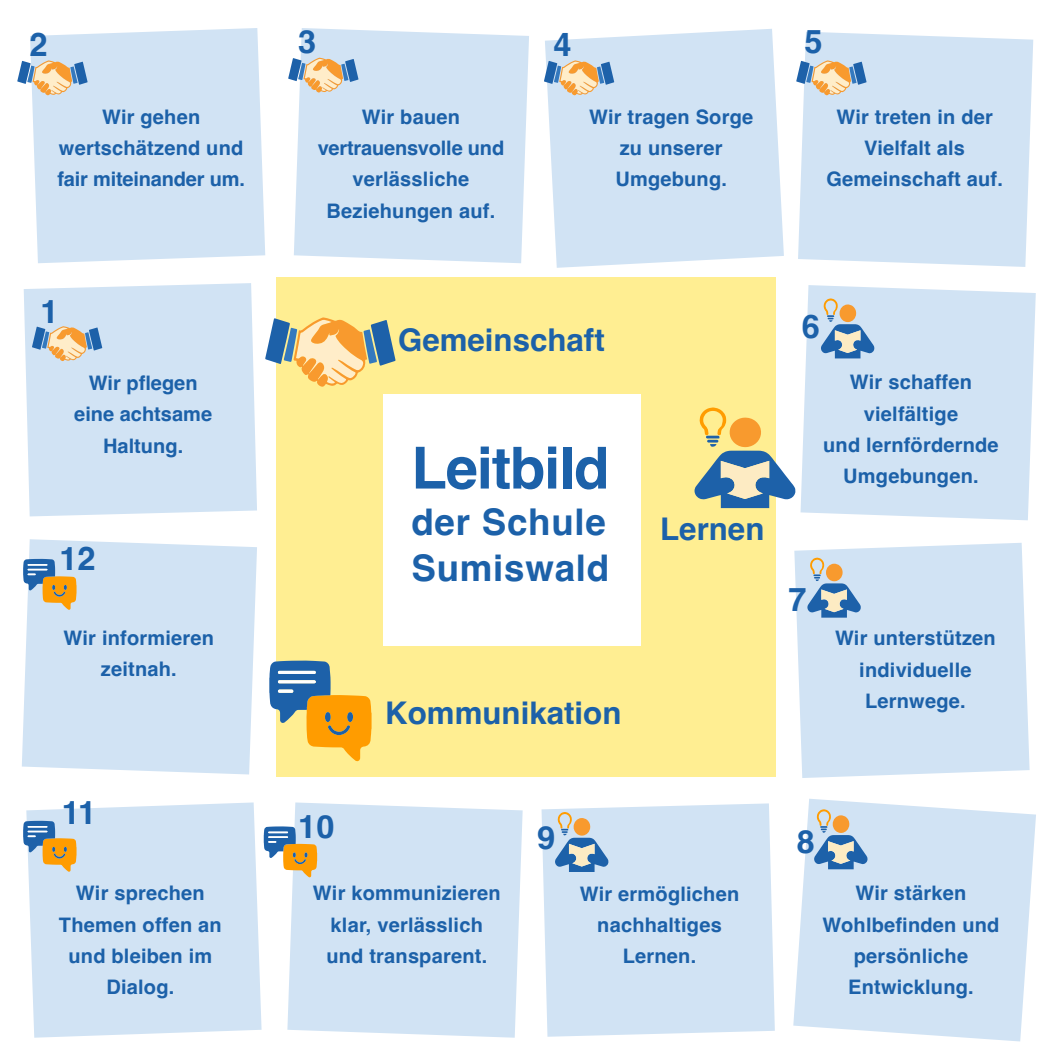
<style>
.page{position:relative;width:1053px;height:1053px;background:#fff}
.page>*{position:absolute;margin:0;border:0;box-sizing:border-box;transform-origin:0 0}
.t1{font:700 58px "Helvetica";letter-spacing:-.02em;color:#1c61a9}
.t2{font:700 36.75px "Helvetica";letter-spacing:.02em;color:#1c61a9}
.t3{font:700 32.5px "Helvetica";color:#1c61a9}
.t4{font:700 31.25px "Helvetica";color:#1c61a9}
.t5{font:700 20px/31.2px "Helvetica";letter-spacing:.01em;color:#1c61a9;text-align:center}
.t6{font:700 20px/31.2px "Helvetica";letter-spacing:-.01em;color:#1c61a9;text-align:center}
</style>
<div class="page">
<div style="left:276px;top:276px;width:500px;height:500px;background:#ffee92"></div>
<div style="left:383px;top:394px;width:257px;height:251px;background:#fff"></div>
<div style="left:30px;top:28px;width:235px;height:235px;background:#d1e3f4"></div>
<div style="left:294px;top:28px;width:235px;height:235px;background:#d1e3f4"></div>
<svg style="left:545px;top:29px;width:238px;height:239px;background:#d5e5f5"></svg>
<div style="left:798px;top:32px;width:235px;height:235px;background:#d1e3f4"></div>
<svg style="left:800px;top:285px;width:235px;height:235px;background:#d4e4f4"></svg>
<svg style="left:794px;top:543px;width:235px;height:235px;background:#d4e5f4"></svg>
<div style="left:24px;top:283px;width:233px;height:233px;background:#d1e3f4"></div>
<div style="left:22px;top:539px;width:235px;height:235px;background:#d1e3f4"></div>
<div style="left:26px;top:802px;width:235px;height:235px;background:#d1e3f4"></div>
<div style="left:287px;top:802px;width:235px;height:235px;background:#d1e3f4"></div>
<div style="left:541px;top:803px;width:233px;height:233px;background:#d1e3f4"></div>
<svg style="left:793px;top:798px;width:242px;height:243px;background:#d6e6f5"></svg>
<svg style="left:269px;top:660px;width:102px;height:101px"></svg>
<svg style="left:264px;top:826px;width:53px;height:51px"></svg>
<svg style="left:23px;top:820px;width:53px;height:51px;background:#b5ae96"></svg>
<svg style="left:23px;top:559px;width:53px;height:51px;background:#b5ae96"></svg>
<svg style="left:17px;top:60px;width:71px;height:36px;background:#c3c0b6"></svg>
<svg style="left:694px;top:407px;width:101px;height:101px"></svg>
<svg style="left:265px;top:317px;width:130px;height:70px"></svg>
<svg style="left:820px;top:298px;width:54px;height:60px;background:#a5b7c5"></svg>
<svg style="left:807px;top:557px;width:53px;height:60px;background:#a4b6c4"></svg>
<svg style="left:814px;top:809px;width:53px;height:60px;background:#a4b6c4"></svg>
<svg style="left:555px;top:812px;width:53px;height:59px;background:#a4b6c3"></svg>
<svg style="left:32px;top:326px;width:70px;height:35px;background:#bdbbb3"></svg>
<svg style="left:288px;top:58px;width:70px;height:35px;background:#c2beb4"></svg>
<svg style="left:544px;top:60px;width:70px;height:36px;background:#bfbdb5"></svg>
<svg style="left:796px;top:60px;width:70px;height:36px;background:#c1beb5"></svg>
<p class="t3" style="left:29px;top:25px;width:20px">2</p>
<p class="t5" style="left:102px;top:103px;width:100px">Wir gehen</p>
<p class="t5" style="left:57px;top:135px;width:189px;text-align:left">wertschätzend und fair miteinander um.</p>
<p class="t3" style="left:41px;top:291px;width:20px">1</p>
<p class="t5" style="left:89px;top:369px;width:110px">Wir pflegen</p>
<p class="t5" style="left:74px;top:401px;width:139px">eine achtsame</p>
<p class="t5" style="left:103px;top:432px;width:81px">Haltung.</p>
<p class="t3" style="left:59px;top:538px;width:38px">12</p>
<p class="t5" style="left:64px;top:624px;width:152px">Wir informieren zeitnah.</p>
<p class="t3" style="left:62px;top:792px;width:36px">11</p>
<p class="t5" style="left:76px;top:879px;width:130px">Wir sprechen</p>
<p class="t5" style="left:59px;top:911px;width:164px">Themen offen an</p>
<p class="t5" style="left:68px;top:942px;width:145px">und bleiben im<br>Dialog.</p>
<p class="t3" style="left:298px;top:22px;width:20px">3</p>
<p class="t5" style="left:362px;top:103px;width:100px">Wir bauen</p>
<p class="t6" style="left:317px;top:135px;width:188px">vertrauensvolle und verlässliche</p>
<p class="t5" style="left:326px;top:197px;width:170px">Beziehungen auf.</p>
<p class="t3" style="left:553px;top:25px;width:20px">4</p>
<p class="t5" style="left:589px;top:103px;width:165px">Wir tragen Sorge zu unserer</p>
<p class="t5" style="left:615px;top:166px;width:113px">Umgebung.</p>
<p class="t3" style="left:804px;top:22px;width:20px">5</p>
<p class="t5" style="left:836px;top:103px;width:158px">Wir treten in der<br>Vielfalt als</p>
<p class="t5" style="left:826px;top:166px;width:178px">Gemeinschaft auf.</p>
<p class="t4" style="left:398px;top:320px;width:208px">Gemeinschaft</p>
<p class="t1" style="left:411px;top:432px;width:199px">Leitbild</p>
<p class="t2" style="left:411px;top:499px;width:196px">der Schule</p>
<p class="t2" style="left:411px;top:545px;width:199px">Sumiswald</p>
<p class="t4" style="left:385px;top:694px;width:238px">Kommunikation</p>
<p class="t4" style="left:660px;top:510px;width:106px">Lernen</p>
<p class="t3" style="left:801px;top:307px;width:20px">6</p>
<p class="t5" style="left:849px;top:369px;width:124px">Wir schaffen</p>
<p class="t5" style="left:863px;top:400px;width:96px">vielfältige</p>
<p class="t5" style="left:823px;top:431px;width:177px">und lernfördernde</p>
<p class="t5" style="left:843px;top:463px;width:137px">Umgebungen.</p>
<p class="t3" style="left:788px;top:579px;width:20px">7</p>
<p class="t5" style="left:835px;top:625px;width:162px">Wir unterstützen individuelle</p>
<p class="t5" style="left:865px;top:687px;width:102px">Lernwege.</p>
<p class="t3" style="left:298px;top:806px;width:38px">10</p>
<p class="t5" style="left:313px;top:879px;width:189px">Wir kommunizieren klar, verlässlich und transparent.</p>
<p class="t3" style="left:537px;top:817px;width:20px">9</p>
<p class="t5" style="left:580px;top:880px;width:161px">Wir ermöglichen nachhaltiges</p>
<p class="t5" style="left:622px;top:942px;width:75px">Lernen.</p>
<p class="t3" style="left:796px;top:821px;width:20px">8</p>
<p class="t5" style="left:855px;top:879px;width:112px">Wir stärken</p>
<p class="t5" style="left:822px;top:911px;width:178px">Wohlbefinden und</p>
<p class="t5" style="left:853px;top:942px;width:116px">persönliche</p>
<p class="t5" style="left:848px;top:973px;width:127px">Entwicklung.</p>
</div>
